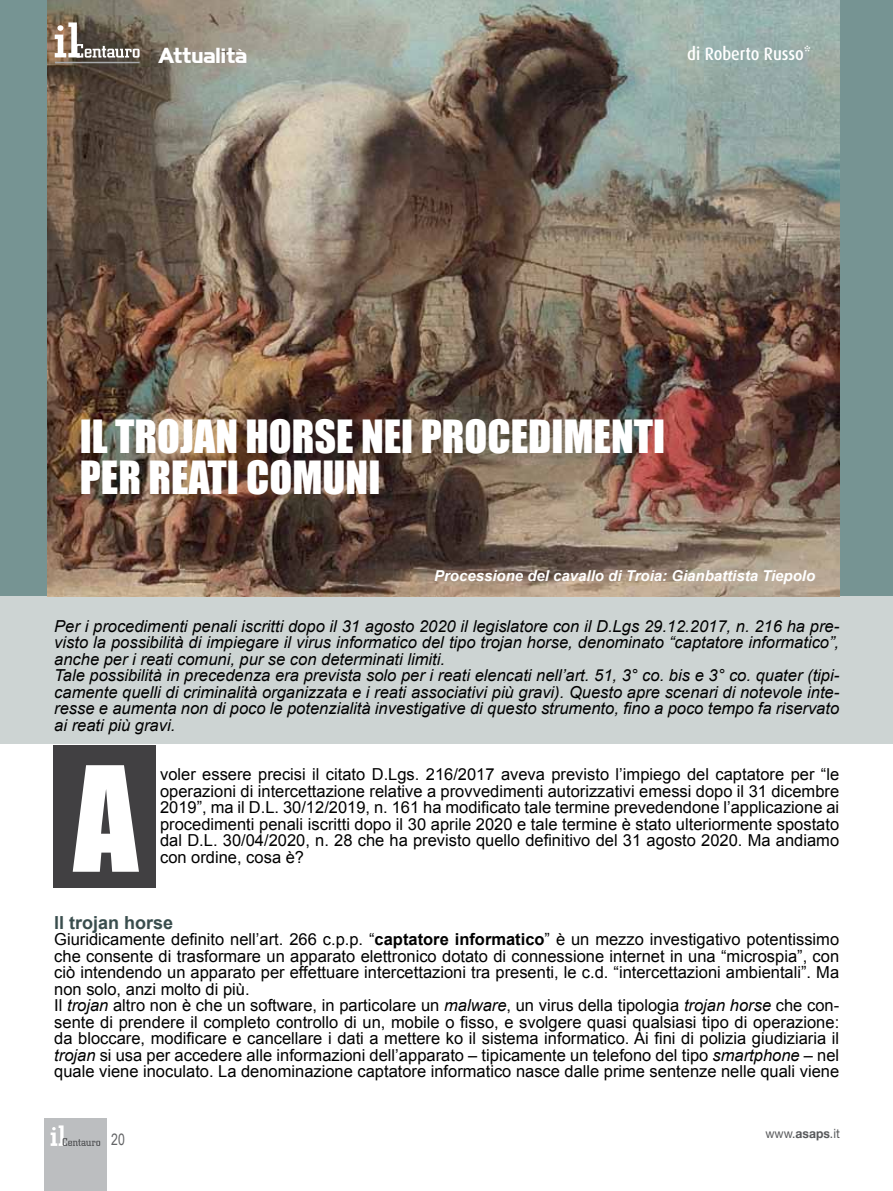
<style>
.page{position:relative;width:893px;height:1191px;background:#fff}
.page>*{position:absolute;margin:0;border:0;box-sizing:border-box;transform-origin:0 0}
.t1{font:42px/40.5px "Impact";color:#fff}
.t2{font:700 19.5px "Highland Gothic FLF";color:#fff}
.t3{font:500 18px "Dax";color:#fff;scale:.9 1}
.t4{font:700 18px "Arial";color:#394d4d}
.t5{font:16.5px/16.5px "Arial";color:#000;text-align:justify}
.t6{font:italic 16.5px/16.5px "Arial";color:#000}
.t7{font:15.75px "Arial Narrow";color:#636466;scale:.95 1}
.t8{font:italic 700 15px "Arial";color:#fff}
.t9{font:12.75px "Helvetica Neue";color:#58595b;scale:.95 1}
.s1{font-weight:700}
.s2{font-style:italic}
</style>
<div class="page">
<div style="left:0;top:98px;width:893px;height:646px;background:#cdd4d3"></div>
<hr style="left:892px;top:595px;width:1px;height:522px;background:#cdd4d3">
<div style="left:0;top:0;width:893px;height:595px;background:#769493"></div>
<div style="left:45px;top:1118px;width:62px;height:73px;background:#bcbec0"></div>
<svg style="left:51px;top:1125px;width:49px;height:21px"></svg>
<img style="left:48px;top:0;width:791px;height:596px">
<hr style="left:55px;top:62px;width:85px;height:1px;background:#a7a9ac">
<svg style="left:55px;top:22px;width:85px;height:36px"></svg>
<div style="left:53px;top:745px;width:103px;height:143px;background:#414042"></div>
<svg style="left:73px;top:765px;width:66px;height:106px"></svg>
<p class="t2" style="left:158px;top:41px;width:91px">Attualità</p>
<p class="t3" style="left:687px;top:43px;width:139px">di Roberto Russo*</p>
<h1 class="t1" style="left:80px;top:415px;width:587px">IL TROJAN HORSE NEI PROCEDIMENTI<br>PER REATI COMUNI</h1>
<p class="t8" style="left:434px;top:565px;width:383px">Processione del cavallo di Troia: Gianbattista Tiepolo</p>
<p class="t6" style="left:54px;top:618px;width:786px">Per i procedimenti penali iscritti dopo il 31 agosto 2020 il legislatore con il D.Lgs 29.12.2017, n. 216 ha pre&shy;visto la possibilità di impiegare il virus informatico del tipo trojan horse, denominato “captatore informatico”, anche per i reati comuni, pur se con determinati limiti.<br>Tale possibilità in precedenza era prevista solo per i reati elencati nell’art. 51, 3° co. bis e 3° co. quater (tipi&shy;camente quelli di criminalità organizzata e i reati associativi più gravi). Questo apre scenari di notevole inte&shy;resse e aumenta non di poco le potenzialità investigative di questo strumento, fino a poco tempo fa riservato ai reati più gravi.</p>
<p class="t5" style="left:160px;top:766px;width:681px">voler essere precisi il citato D.Lgs. 216/2017 aveva previsto l’impiego del captatore per “le operazioni di intercettazione relative a provvedimenti autorizzativi emessi dopo il 31 dicembre 2019”, ma il D.L. 30/12/2019, n. 161 ha modificato tale termine prevedendone l’applicazione ai procedimenti penali iscritti dopo il 30 aprile 2020 e tale termine è stato ulteriormente spostato dal D.L. 30/04/2020, n. 28 che ha previsto quello definitivo del 31 agosto 2020. Ma andiamo con ordine, cosa è?</p>
<p class="t4" style="left:54px;top:910px;width:121px">ll trojan horse</p>
<p class="t5" style="left:54px;top:931px;width:786px;text-align:left">Giuridicamente definito nell’art. 266 c.p.p. “<span class="s1">captatore informatico</span>” è un mezzo investigativo potentissimo che consente di trasformare un apparato elettronico dotato di connessione internet in una “microspia”, con ciò intendendo un apparato per effettuare intercettazioni tra presenti, le c.d. “intercettazioni ambientali”. Ma non solo, anzi molto di più.<br>Il <span class="s2">trojan</span> altro non è che un software, in particolare un <span class="s2">malware</span>, un virus della tipologia <span class="s2">trojan horse</span> che con&shy;sente di prendere il completo controllo di un, mobile o fisso, e svolgere quasi qualsiasi tipo di operazione: da bloccare, modificare e cancellare i dati a mettere ko il sistema informatico. Ai fini di polizia giudiziaria il <span class="s2">trojan</span> si usa per accedere alle informazioni dell’apparato – tipicamente un telefono del tipo <span class="s2">smartphone</span> – nel quale viene inoculato. La denominazione captatore informatico nasce dalle prime sentenze nelle quali viene</p>
<p class="t7" style="left:111px;top:1127px;width:16px">20</p>
<p class="t9" style="left:765px;top:1126px;width:80px">www.<span class="s1">asaps</span>.it</p>
</div>
